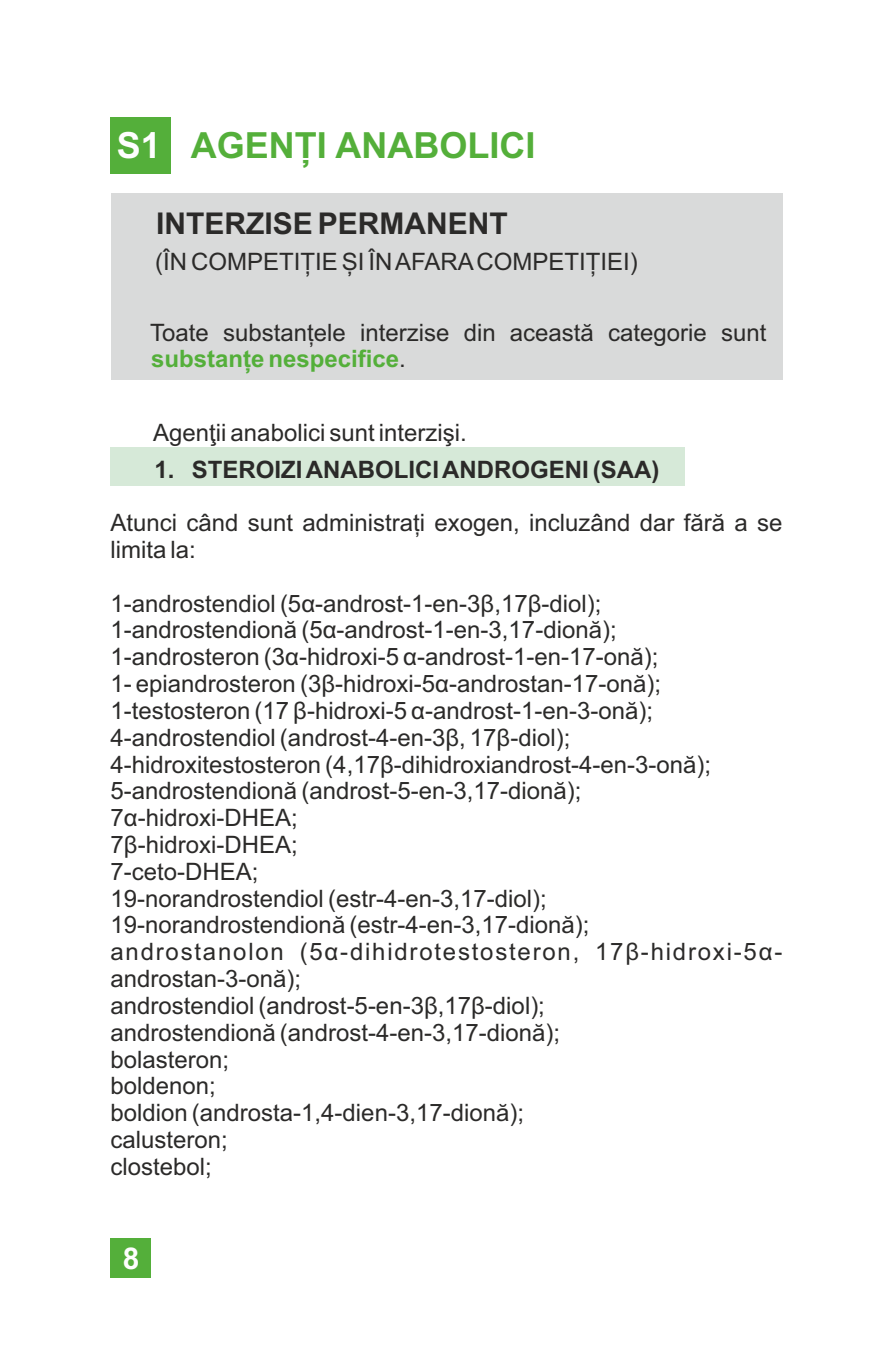
<style>
.page{position:relative;width:893px;height:1361px;background:#fff}
.page>*{position:absolute;margin:0;border:0;box-sizing:border-box;transform-origin:0 0}
.t1{font:700 36px "Arial";color:#54af3a}
.t2{font:700 30px "Arial";color:#2b2a29}
.t3{font:700 30px "Arial";color:#fefefe}
.t4{font:24px/26.7px "Arial";color:#2b2a29}
.t5{font:700 24px "Arial";color:#2b2a29}
.s1{color:#fefefe}
.s2{font-weight:700;color:#54af3a}
</style>
<div class="page">
<div style="left:111px;top:193px;width:671px;height:186px;background:#d9dada"></div>
<div style="left:111px;top:447px;width:574px;height:39px;background:#d6e9d8"></div>
<div style="left:111px;top:1238px;width:40px;height:40px;background:#54af3a"></div>
<div style="left:111px;top:117px;width:60px;height:56px;background:#54af3a"></div>
<h1 class="t1" style="left:117px;top:132px;width:420px"><span class="s1">S1</span> AGENȚI ANABOLICI</h1>
<p class="t2" style="left:156px;top:212px;width:353px">INTERZISE PERMANENT</p>
<p class="t4" style="left:155px;top:250px;width:484px">(ÎN COMPETIȚIE ȘI ÎN AFARACOMPETIȚIEI)</p>
<p class="t4" style="left:150px;top:322px;width:618px;line-height:25.5px">Toate substanțele interzise din această categorie sunt <span class="s2">substanțe nespecifice</span>.</p>
<p class="t4" style="left:153px;top:421px;width:315px">Agenţii anabolici sunt interzişi.</p>
<p class="t5" style="left:155px;top:460px;width:506px">1. STEROIZI ANABOLICI ANDROGENI (SAA)</p>
<p class="t4" style="left:111px;top:511px;width:673px">Atunci când sunt administrați exogen, incluzând dar fără a se limita la:</p>
<p class="t4" style="left:110px;top:592px;width:673px">1-androstendiol (5α-androst-1-en-3β,17β-diol); 1-androstendionă (5α-androst-1-en-3,17-dionă);<br>1-androsteron (3α-hidroxi-5 α-androst-1-en-17-onă);<br>1- epiandrosteron (3β-hidroxi-5α-androstan-17-onă); 1-testosteron (17 β-hidroxi-5 α-androst-1-en-3-onă); 4-androstendiol (androst-4-en-3β, 17β-diol); 4-hidroxitestosteron (4,17β-dihidroxiandrost-4-en-3-onă); 5-androstendionă (androst-5-en-3,17-dionă);<br>7α-hidroxi-DHEA;<br>7β-hidroxi-DHEA;<br>7-ceto-DHEA;<br>19-norandrostendiol (estr-4-en-3,17-diol); 19-norandrostendionă (estr-4-en-3,17-dionă);<br>androstanolon (5α-dihidrotestosteron, 17β-hidroxi-5α&shy;androstan-3-onă);<br>androstendiol (androst-5-en-3β,17β-diol);<br>androstendionă (androst-4-en-3,17-dionă);<br>bolasteron;<br>boldenon;<br>boldion (androsta-1,4-dien-3,17-dionă);<br>calusteron;<br>clostebol;</p>
<p class="t3" style="left:123px;top:1247px;width:18px">8</p>
</div>
